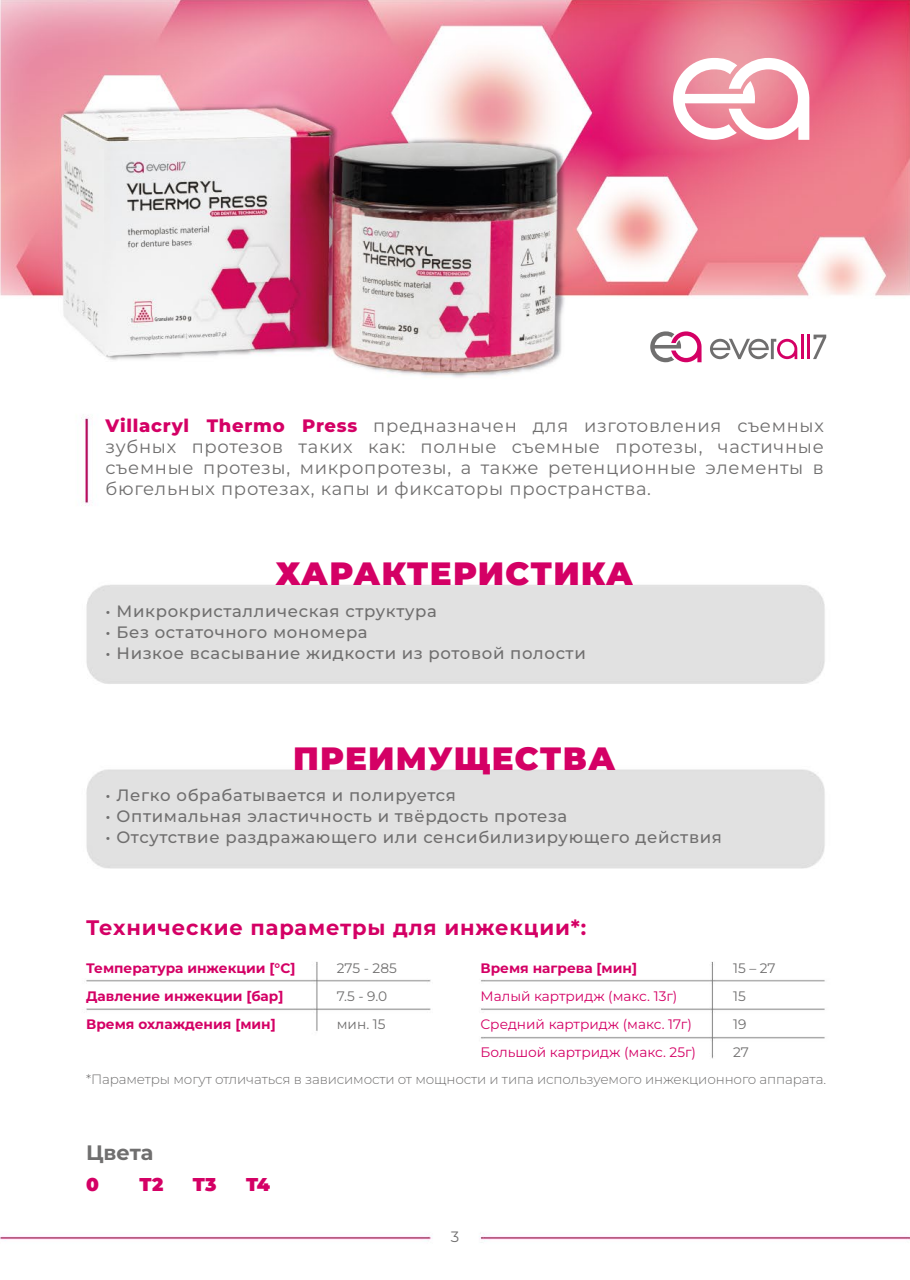
<style>
.page{position:relative;width:910px;height:1280px;background:#fff}
.page>*{position:absolute;margin:0;border:0;box-sizing:border-box;transform-origin:0 0}
.t1{font:900 32.25px "Montserrat";letter-spacing:.04em;color:#d40065}
.t2{font:700 21px "Montserrat";letter-spacing:.04em;color:#d40065}
.t3{font:700 20.85px "Montserrat";color:#706f6f}
.t4{font:900 18.6px "Montserrat";color:#d40065}
.t5{font:18px/21px "Montserrat";letter-spacing:.04em;color:#706f6f;text-align:justify}
.t6{font:500 16.5px "Montserrat";letter-spacing:.04em;color:#706f6f}
.t7{font:15px "Montserrat";color:#706f6f}
.t8{font:700 13.65px/28px "Montserrat";color:#d40065}
.t9{font:13.65px/28px "Montserrat";color:#d40065}
.t10{font:13.65px/28px "Montserrat";color:#706f6f}
.t11{font:300 13.5px "Montserrat";letter-spacing:-.01em;color:#706f6f}
.s1{font-weight:800;color:#d40065}
</style>
<div class="page">
<img style="left:0;top:0;width:910px;height:1243px">
<svg style="left:673px;top:58px;width:136px;height:82px"></svg>
<svg style="left:650px;top:331px;width:51px;height:31px"></svg>
<hr style="left:801px;top:335px;width:3px;height:24px;background:#d40065">
<hr style="left:807px;top:335px;width:3px;height:24px;background:#d40065">
<svg style="left:813px;top:335px;width:13px;height:24px"></svg>
<svg style="left:710px;top:339px;width:87px;height:20px"></svg>
<p class="t5" style="left:106px;top:415px;width:720px"><span class="s1">Villacryl Thermo Press</span> предназначен для изготовления съемных зубных протезов таких как: полные съемные протезы, частичные съемные протезы, микропротезы, а также ретенционные элементы в бюгельных протезах, капы и фиксаторы пространства.</p>
<h1 class="t1" style="left:275px;top:552px;width:359px">ХАРАКТЕРИСТИКА</h1>
<p class="t6" style="left:106px;top:600px;width:333px">• Микрокристаллическая структура</p>
<p class="t6" style="left:106px;top:621px;width:264px">• Без остаточного мономера</p>
<p class="t6" style="left:106px;top:642px;width:482px">• Низкое всасывание жидкости из ротовой полости</p>
<h1 class="t1" style="left:293px;top:737px;width:324px">ПРЕИМУЩЕСТВА</h1>
<p class="t6" style="left:106px;top:784px;width:352px">• Легко обрабатывается и полируется</p>
<p class="t6" style="left:106px;top:805px;width:463px">• Оптимальная эластичность и твёрдость протеза</p>
<p class="t6" style="left:106px;top:826px;width:618px">• Отсутствие раздражающего или сенсибилизирующего действия</p>
<p class="t2" style="left:86px;top:914px;width:502px">Технические параметры для инжекции*:</p>
<p class="t8" style="left:86px;top:954px;width:211px">Температура инжекции [°C]</p>
<p class="t8" style="left:480px;top:954px;width:158px">Время нагрева [мин]</p>
<p class="t9" style="left:480px;top:982px;width:217px">Малый картридж (макс. 13г)<br>Средний картридж (макс. 17г)<br>Большой картридж (макс. 25г)</p>
<p class="t10" style="left:337px;top:954px;width:62px">275 - 285</p>
<p class="t10" style="left:733px;top:954px;width:44px">15 – 27<br>15<br>19<br>27</p>
<p class="t8" style="left:86px;top:982px;width:199px">Давление инжекции [бар]<br>Время охлаждения [мин]</p>
<p class="t10" style="left:337px;top:982px;width:52px">7.5 - 9.0 мин. 15</p>
<p class="t11" style="left:86px;top:1070px;width:741px">*Параметры могут отличаться в зависимости от мощности и типа используемого инжекционного аппарата.</p>
<p class="t3" style="left:86px;top:1139px;width:69px">Цвета</p>
<p class="t4" style="left:86px;top:1172px;width:14px">0</p>
<p class="t4" style="left:139px;top:1172px;width:25px">T2</p>
<p class="t4" style="left:193px;top:1172px;width:25px">T3</p>
<p class="t4" style="left:246px;top:1172px;width:25px">T4</p>
<p class="t7" style="left:451px;top:1227px;width:10px">3</p>
</div>
